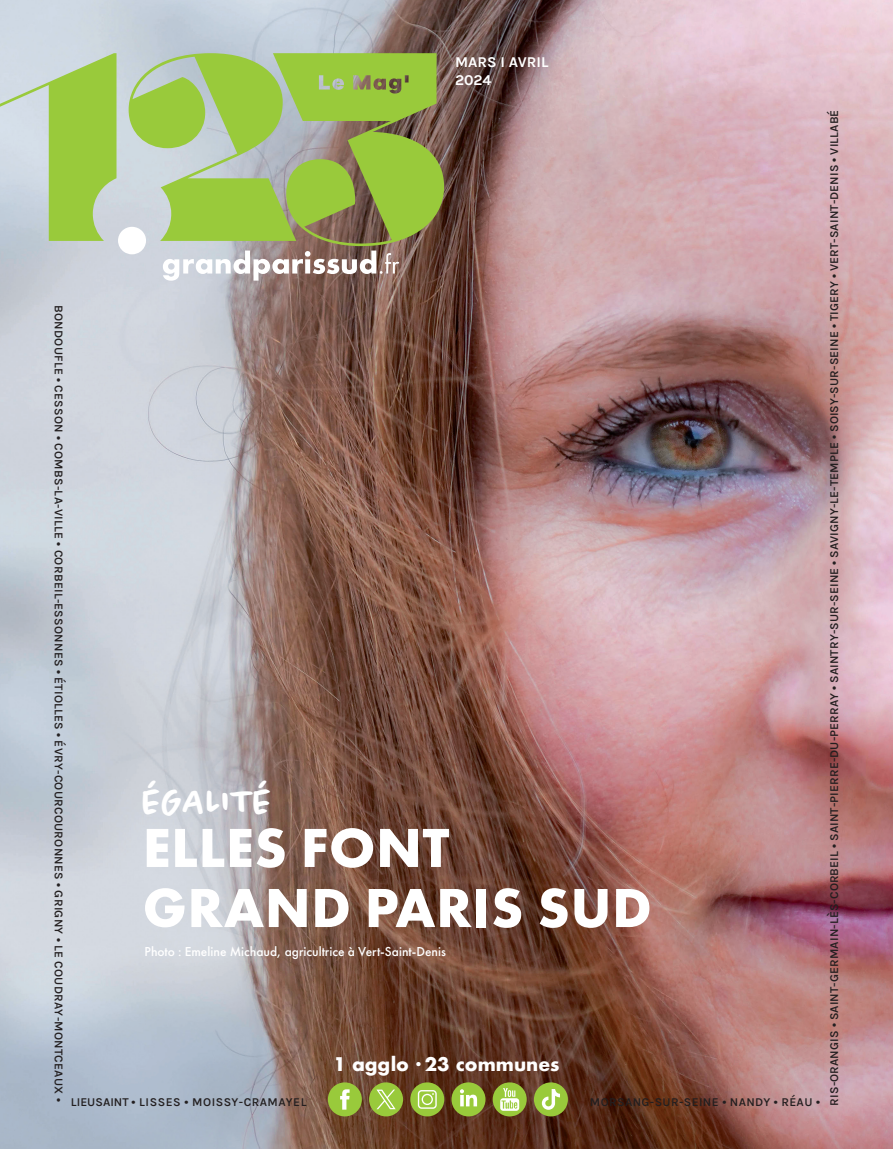
<style>
.page{position:relative;width:893px;height:1149px;background:#fff}
.page>*{position:absolute;margin:0;border:0;box-sizing:border-box;transform-origin:0 0}
.t1{font:700 57px/60px "Futura PT";letter-spacing:.01em;color:#fff}
.t2{font:500 37.5px "Chantal";color:#fff}
.t3{font:700 18.3px "Futura";color:#fff}
.t4{font:700 15px/18px "Karla";color:#fff}
.t5{font:500 13.5px "Futura PT";color:#fff}
.t6{font:600 12px "Karla";letter-spacing:.015em;color:#231f20}
.t7{font:600 12px "Karla";letter-spacing:.04em;color:#231f20}
</style>
<div class="page">
<img style="left:0;top:0;width:893px;height:1148px">
<svg style="left:328px;top:1081px;width:34px;height:35px"></svg>
<svg style="left:410px;top:1081px;width:34px;height:35px"></svg>
<svg style="left:451px;top:1081px;width:34px;height:35px"></svg>
<svg style="left:493px;top:1081px;width:34px;height:35px"></svg>
<svg style="left:0;top:53px;width:444px;height:227px"></svg>
<div style="left:534px;top:1081px;width:34px;height:35px;background:#99ca3b;border-radius:50%"></div>
<div style="left:369px;top:1081px;width:34px;height:35px;background:#99ca3b;border-radius:50%"></div>
<svg style="left:542px;top:1089px;width:18px;height:20px"></svg>
<svg style="left:376px;top:1089px;width:19px;height:19px"></svg>
<p class="t4" style="left:455px;top:53px;width:95px">MARS I AVRIL<br>2024</p>
<p class="t6" style="left:826px;top:1105px;width:997px;rotate:-90deg">RIS-ORANGIS • SAINT-GERMAIN-LÈS-CORBEIL • SAINT-PIERRE-DU-PERRAY • SAINTRY-SUR-SEINE • SAVIGNY-LE-TEMPLE • SOISY-SUR-SEINE • TIGERY • VERT-SAINT-DENIS • VILLABÉ</p>
<p class="t6" style="left:67px;top:305px;width:797px;rotate:90deg">BONDOUFLE • CESSON • COMBS-LA-VILLE • CORBEIL-ESSONNES • ÉTIOLLES • ÉVRY-COURCOURONNES • GRIGNY • LE COUDRAY-MONTCEAUX •</p>
<h2 class="t2" style="left:142px;top:778px;width:132px">ÉGALITÉ</h2>
<h1 class="t1" style="left:143px;top:816px;width:510px">ELLES FONT<br>GRAND PARIS SUD</h1>
<p class="t5" style="left:145px;top:943px;width:303px">Photo : Emeline Michaud, agricultrice à Vert-Saint-Denis</p>
<h3 class="t3" style="left:333px;top:1050px;width:228px">1 agglo · 23 communes</h3>
<p class="t7" style="left:71px;top:1093px;width:237px">LIEUSAINT • LISSES • MOISSY-CRAMAYEL</p>
<p class="t6" style="left:590px;top:1093px;width:231px">MORSANG-SUR-SEINE • NANDY • RÉAU •</p>
</div>
